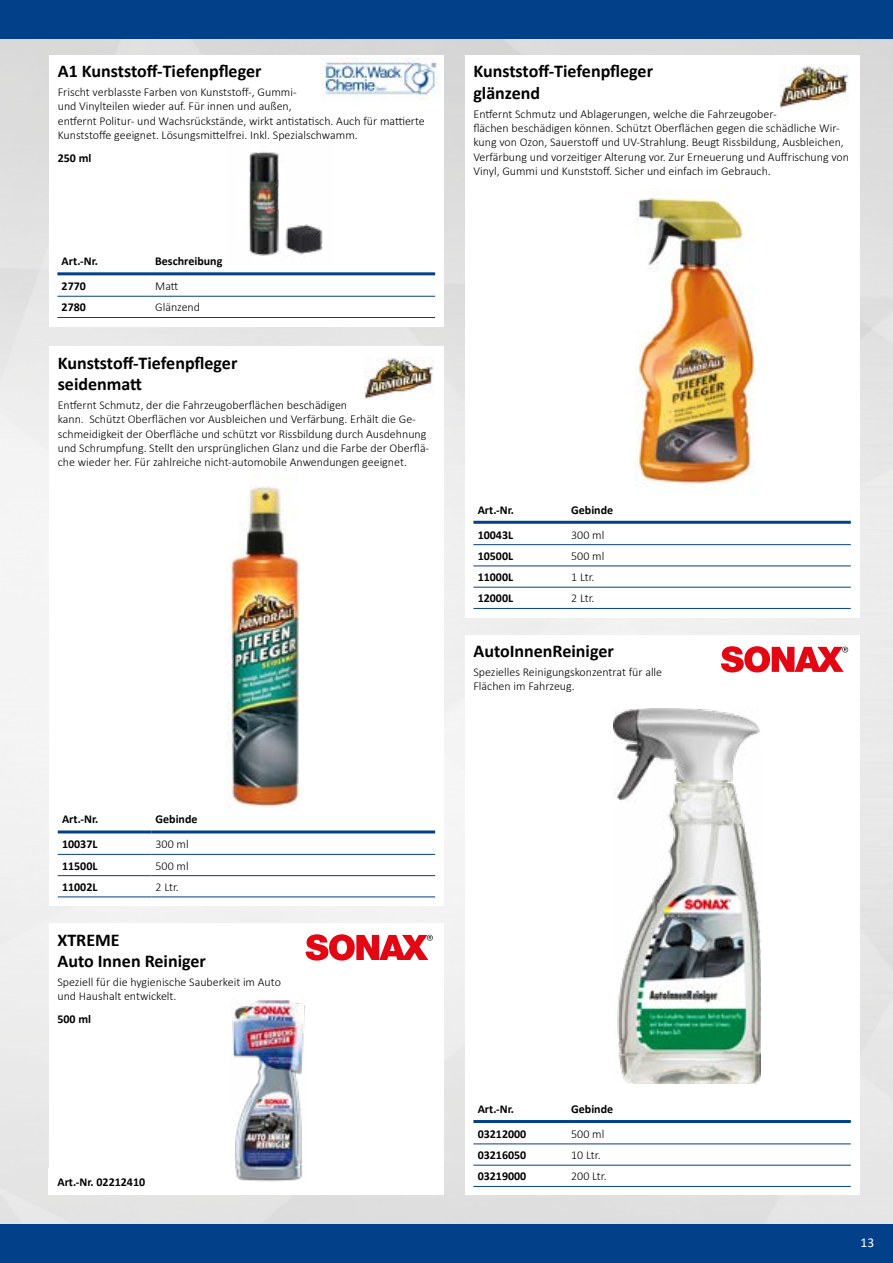
<style>
.page{position:relative;width:893px;height:1263px;background:#fff}
.page>*{position:absolute;margin:0;border:0;box-sizing:border-box;transform-origin:0 0}
.t1{font:700 18px/21.6px "Calibri";color:#000}
.t2{font:13.5px "Calibri";color:#fff}
.t3{font:300 12px/14.4px "Calibri";color:#000}
.t4{font:700 12px "Calibri";color:#000}
</style>
<div class="page">
<img style="left:0;top:38px;width:893px;height:1187px">
<div style="left:0;top:1225px;width:893px;height:38px;background:#024189"></div>
<div style="left:0;top:0;width:893px;height:38px;background:#024189"></div>
<div style="left:49px;top:55px;width:395px;height:271px;background:#fff"></div>
<img style="left:249px;top:151px;width:74px;height:105px">
<img style="left:320px;top:57px;width:121px;height:43px">
<hr style="left:57px;top:272px;width:94px;height:3px;background:#024189">
<hr style="left:151px;top:272px;width:193px;height:3px;background:#024189">
<hr style="left:344px;top:272px;width:91px;height:3px;background:#024189">
<hr style="left:57px;top:296px;width:94px;height:1px;background:#024189">
<hr style="left:151px;top:296px;width:193px;height:1px;background:#024189">
<hr style="left:344px;top:296px;width:91px;height:1px;background:#024189">
<hr style="left:57px;top:317px;width:94px;height:1px;background:#024189">
<hr style="left:151px;top:317px;width:193px;height:1px;background:#024189">
<hr style="left:344px;top:317px;width:91px;height:1px;background:#024189">
<div style="left:465px;top:55px;width:394px;height:562px;background:#fff"></div>
<img style="left:635px;top:189px;width:121px;height:297px">
<img style="left:780px;top:66px;width:68px;height:42px">
<hr style="left:473px;top:521px;width:94px;height:3px;background:#024189">
<hr style="left:567px;top:521px;width:284px;height:3px;background:#024189">
<hr style="left:473px;top:544px;width:94px;height:1px;background:#024189">
<hr style="left:567px;top:544px;width:284px;height:1px;background:#024189">
<hr style="left:473px;top:565px;width:94px;height:1px;background:#024189">
<hr style="left:567px;top:565px;width:284px;height:1px;background:#024189">
<hr style="left:473px;top:587px;width:94px;height:1px;background:#024189">
<hr style="left:567px;top:587px;width:284px;height:1px;background:#024189">
<hr style="left:473px;top:608px;width:94px;height:1px;background:#024189">
<hr style="left:567px;top:608px;width:284px;height:1px;background:#024189">
<div style="left:49px;top:347px;width:395px;height:559px;background:#fff"></div>
<img style="left:226px;top:474px;width:74px;height:335px">
<img style="left:364px;top:357px;width:69px;height:42px">
<hr style="left:58px;top:830px;width:93px;height:3px;background:#024189">
<hr style="left:151px;top:830px;width:284px;height:3px;background:#024189">
<hr style="left:58px;top:854px;width:93px;height:1px;background:#024189">
<hr style="left:151px;top:854px;width:284px;height:1px;background:#024189">
<hr style="left:58px;top:875px;width:93px;height:1px;background:#024189">
<hr style="left:151px;top:875px;width:284px;height:1px;background:#024189">
<hr style="left:58px;top:896px;width:93px;height:1px;background:#024189">
<hr style="left:151px;top:896px;width:284px;height:1px;background:#024189">
<div style="left:49px;top:923px;width:394px;height:271px;background:#fff"></div>
<img style="left:231px;top:1000px;width:74px;height:182px">
<svg style="left:306px;top:934px;width:127px;height:26px"></svg>
<div style="left:465px;top:635px;width:394px;height:560px;background:#fff"></div>
<img style="left:614px;top:709px;width:147px;height:375px">
<svg style="left:721px;top:646px;width:127px;height:26px"></svg>
<hr style="left:473px;top:1120px;width:94px;height:3px;background:#024189">
<hr style="left:567px;top:1120px;width:284px;height:3px;background:#024189">
<hr style="left:473px;top:1143px;width:94px;height:1px;background:#024189">
<hr style="left:567px;top:1143px;width:284px;height:1px;background:#024189">
<hr style="left:473px;top:1165px;width:94px;height:1px;background:#024189">
<hr style="left:567px;top:1165px;width:284px;height:1px;background:#024189">
<hr style="left:473px;top:1186px;width:94px;height:1px;background:#024189">
<hr style="left:567px;top:1186px;width:284px;height:1px;background:#024189">
<h1 class="t1" style="left:58px;top:60px;width:205px">A1 Kunststoff-Tiefenpfleger</h1>
<p class="t3" style="left:58px;top:85px;width:369px">Frischt verblasste Farben von Kunststoff-, Gummi-<br>und Vinylteilen wieder auf. Für innen und außen,<br>entfernt Politur- und Wachsrückstände, wirkt antistatisch. Auch für mattierte Kunststoffe geeignet. Lösungsmittelfrei. Inkl. Spezialschwamm.</p>
<p class="t4" style="left:58px;top:150px;width:35px">250 ml</p>
<p class="t4" style="left:62px;top:253px;width:38px">Art.-Nr.</p>
<p class="t4" style="left:155px;top:253px;width:69px">Beschreibung</p>
<p class="t4" style="left:62px;top:278px;width:26px">2770</p>
<p class="t3" style="left:155px;top:279px;width:25px">Matt</p>
<p class="t4" style="left:62px;top:299px;width:26px">2780</p>
<p class="t3" style="left:155px;top:300px;width:46px">Glänzend</p>
<h1 class="t1" style="left:58px;top:352px;width:181px">Kunststoff-Tiefenpfleger seidenmatt</h1>
<p class="t3" style="left:58px;top:397px;width:373px">Entfernt Schmutz, der die Fahrzeugoberflächen beschädigen<br>kann. Schützt Oberflächen vor Ausbleichen und Verfärbung. Erhält die Ge&shy;schmeidigkeit der Oberfläche und schützt vor Rissbildung durch Ausdehnung und Schrumpfung. Stellt den ursprünglichen Glanz und die Farbe der Oberflä&shy;che wieder her. Für zahlreiche nicht-automobile Anwendungen geeignet.</p>
<h1 class="t1" style="left:473px;top:60px;width:181px">Kunststoff-Tiefenpfleger glänzend</h1>
<p class="t3" style="left:473px;top:106px;width:377px">Entfernt Schmutz und Ablagerungen, welche die Fahrzeugober-<br>flächen beschädigen können. Schützt Oberflächen gegen die schädliche Wir&shy;kung von Ozon, Sauerstoff und UV-Strahlung. Beugt Rissbildung, Ausbleichen, Verfärbung und vorzeitiger Alterung vor. Zur Erneuerung und Auffrischung von Vinyl, Gummi und Kunststoff. Sicher und einfach im Gebrauch.</p>
<p class="t4" style="left:478px;top:501px;width:38px">Art.-Nr.</p>
<p class="t4" style="left:571px;top:501px;width:43px">Gebinde</p>
<p class="t4" style="left:478px;top:526px;width:37px">10043L</p>
<p class="t3" style="left:571px;top:527px;width:35px">300 ml</p>
<p class="t4" style="left:478px;top:547px;width:37px">10500L</p>
<p class="t3" style="left:571px;top:548px;width:35px">500 ml</p>
<p class="t4" style="left:478px;top:569px;width:37px">11000L</p>
<p class="t3" style="left:571px;top:570px;width:25px">1 Ltr.</p>
<p class="t4" style="left:478px;top:590px;width:37px">12000L</p>
<p class="t3" style="left:571px;top:591px;width:25px">2 Ltr.</p>
<h1 class="t1" style="left:473px;top:640px;width:142px">AutoInnenReiniger</h1>
<p class="t3" style="left:473px;top:665px;width:190px">Spezielles Reinigungskonzentrat für alle<br>Flächen im Fahrzeug.</p>
<p class="t4" style="left:62px;top:811px;width:38px">Art.-Nr.</p>
<p class="t4" style="left:156px;top:811px;width:43px">Gebinde</p>
<p class="t4" style="left:62px;top:836px;width:37px">10037L</p>
<p class="t3" style="left:156px;top:837px;width:35px">300 ml</p>
<p class="t4" style="left:62px;top:857px;width:37px">11500L</p>
<p class="t3" style="left:156px;top:858px;width:35px">500 ml</p>
<p class="t4" style="left:62px;top:878px;width:37px">11002L</p>
<p class="t3" style="left:156px;top:879px;width:25px">2 Ltr.</p>
<h1 class="t1" style="left:57px;top:928px;width:150px">XTREME<br>Auto Innen Reiniger</h1>
<p class="t3" style="left:57px;top:974px;width:225px">Speziell für die hygienische Sauberkeit im Auto und Haushalt entwickelt.</p>
<p class="t4" style="left:57px;top:1010px;width:35px">500 ml</p>
<p class="t4" style="left:57px;top:1173px;width:89px">Art.-Nr. 02212410</p>
<p class="t4" style="left:478px;top:1100px;width:38px">Art.-Nr.</p>
<p class="t4" style="left:571px;top:1100px;width:43px">Gebinde</p>
<p class="t4" style="left:478px;top:1125px;width:50px">03212000</p>
<p class="t3" style="left:571px;top:1126px;width:35px">500 ml</p>
<p class="t4" style="left:478px;top:1146px;width:50px">03216050</p>
<p class="t3" style="left:571px;top:1148px;width:31px">10 Ltr.</p>
<p class="t4" style="left:478px;top:1168px;width:50px">03219000</p>
<p class="t3" style="left:571px;top:1169px;width:37px">200 Ltr.</p>
<p class="t2" style="left:861px;top:1233px;width:15px">13</p>
</div>
